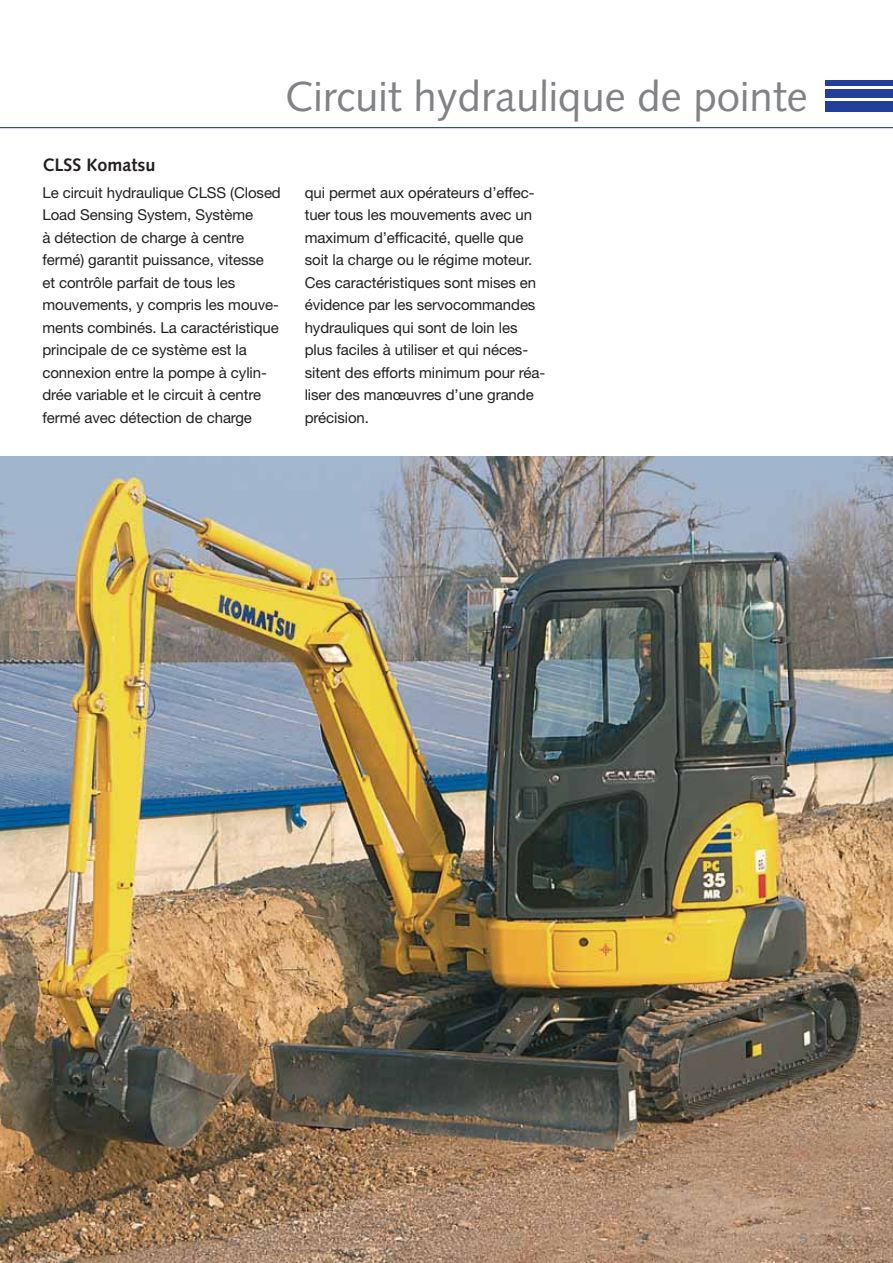
<style>
.page{position:relative;width:893px;height:1263px;background:#fff}
.page>*{position:absolute;margin:0;border:0;box-sizing:border-box;transform-origin:0 0}
.t1{font:42px "Syntax LTCE";color:#808285}
.t2{font:700 18px "Syntax LTCE";color:#231f20}
.t3{font:15px/22.5px "Helvetica Neue LT Pro";letter-spacing:-.005em;color:#231f20}
.t4{font:15px "Helvetica Neue LT Pro";color:#808285}
</style>
<div class="page">
<img style="left:0;top:456px;width:893px;height:807px">
<hr style="left:0;top:127px;width:893px;height:1px;background:#223f9a">
<div style="left:825px;top:101px;width:68px;height:10px;background:#223f9a"></div>
<div style="left:825px;top:89px;width:68px;height:8px;background:#223f9a"></div>
<div style="left:825px;top:80px;width:68px;height:5px;background:#223f9a"></div>
<h1 class="t1" style="left:285px;top:77px;width:524px">Circuit hydraulique de pointe</h1>
<p class="t2" style="left:42px;top:156px;width:114px">CLSS Komatsu</p>
<p class="t3" style="left:42px;top:183px;width:240px">Le circuit hydraulique CLSS (Closed<br>Load Sensing System, Système<br>à détection de charge à centre fermé) garantit puissance, vitesse<br>et contrôle parfait de tous les mouvements, y compris les mouve&shy;ments combinés. La caractéristique principale de ce système est la connexion entre la pompe à cylin&shy;drée variable et le circuit à centre fermé avec détection de charge</p>
<p class="t3" style="left:305px;top:183px;width:242px">qui permet aux opérateurs d’effec&shy;tuer tous les mouvements avec un maximum d’efficacité, quelle que soit la charge ou le régime moteur.<br>Ces caractéristiques sont mises en évidence par les servocommandes hydrauliques qui sont de loin les plus faciles à utiliser et qui néces&shy;sitent des efforts minimum pour réa&shy;liser des manœuvres d’une grande précision.</p>
<p class="t4" style="left:799px;top:1233px;width:10px">5</p>
</div>
